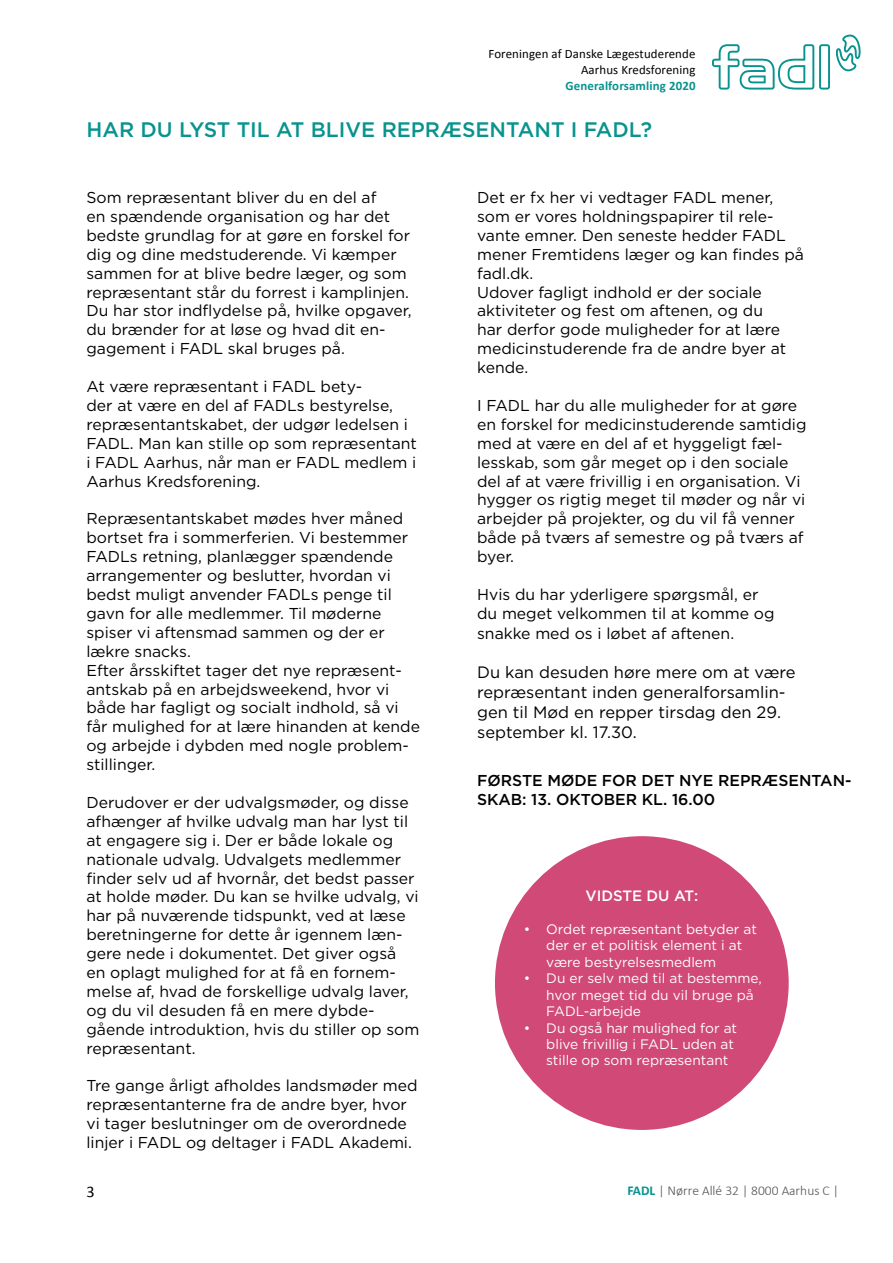
<style>
.page{position:relative;width:893px;height:1263px;background:#fff}
.page>*{position:absolute;margin:0;border:0;box-sizing:border-box;transform-origin:0 0}
.Sektionsoverskrift{font:500 21px "Gotham";color:#08938f}
.Basal_tekst_hele_dok{font:16.5px/19.8px "Gotham";color:#000}
.t1{font:16.2px "Calibri";color:#000}
.Basal_tekst_hele_dok-2{font:15.75px/18.9px "Gotham";color:#000}
.Basal_tekst_hele_dok-3{font:500 15.75px/18.9px "Gotham";color:#000}
.Tekstboks{font:500 15px "Gotham";color:#fff}
.t2{font:13.8px/16.5px "Gotham";color:#fff}
.t3{font:300 13.5px "Calibri";color:#525252}
.t4{font:12.9px/15.8px "Calibri";letter-spacing:.01em;color:#000;text-align:right}
.t5{font:700 12.9px "Calibri";letter-spacing:.01em;color:#08938f}
.s1{font-weight:700;color:#08938f}
</style>
<div class="page">
<svg style="left:712px;top:34px;width:149px;height:56px"></svg>
<div style="left:495px;top:836px;width:294px;height:294px;background:#d04977;border-radius:50%"></div>
<p class="t4" style="left:488px;top:46px;width:208px">Foreningen af Danske Lægestuderende<br>Aarhus Kredsforening</p>
<p class="t5" style="left:566px;top:76px;width:131px">Generalforsamling 2020</p>
<p class="Sektionsoverskrift" style="left:86px;top:116px;width:567px">HAR DU LYST TIL AT BLIVE REPRÆSENTANT I FADL?</p>
<p class="Basal_tekst_hele_dok-2" style="left:86px;top:188px;width:325px">Som repræsentant bliver du en del af<br>en spændende organisation og har det bedste grundlag for at gøre en forskel for dig og dine medstuderende. Vi kæmper sammen for at blive bedre læger, og som repræsentant står du forrest i kamplinjen.</p>
<p class="Basal_tekst_hele_dok-2" style="left:86px;top:301px;width:327px">Du har stor indflydelse på, hvilke opgaver, du brænder for at løse og hvad dit en&shy;gagement i FADL skal bruges på.</p>
<p class="Basal_tekst_hele_dok-2" style="left:86px;top:377px;width:332px">At være repræsentant i FADL bety-<br>der at være en del af FADLs bestyrelse, repræsentantskabet, der udgør ledelsen i FADL. Man kan stille op som repræsentant i FADL Aarhus, når man er FADL medlem i Aarhus Kredsforening.</p>
<p class="Basal_tekst_hele_dok-2" style="left:86px;top:509px;width:323px">Repræsentantskabet mødes hver måned bortset fra i sommerferien. Vi bestemmer FADLs retning, planlægger spændende arrangementer og beslutter, hvordan vi bedst muligt anvender FADLs penge til gavn for alle medlemmer. Til møderne spiser vi aftensmad sammen og der er lækre snacks.</p>
<p class="Basal_tekst_hele_dok-2" style="left:86px;top:660px;width:335px">Efter årsskiftet tager det nye repræsent&shy;antskab på en arbejdsweekend, hvor vi både har fagligt og socialt indhold, så vi får mulighed for at lære hinanden at kende og arbejde i dybden med nogle problem&shy;stillinger.</p>
<p class="Basal_tekst_hele_dok-2" style="left:86px;top:792px;width:334px">Derudover er der udvalgsmøder, og disse afhænger af hvilke udvalg man har lyst til at engagere sig i. Der er både lokale og nationale udvalg. Udvalgets medlemmer finder selv ud af hvornår, det bedst passer at holde møder. Du kan se hvilke udvalg, vi har på nuværende tidspunkt, ved at læse beretningerne for dette år igennem læn&shy;gere nede i dokumentet. Det giver også<br>en oplagt mulighed for at få en fornem&shy;melse af, hvad de forskellige udvalg laver, og du vil desuden få en mere dybde&shy;gående introduktion, hvis du stiller op som repræsentant.</p>
<p class="Basal_tekst_hele_dok-2" style="left:86px;top:1076px;width:333px">Tre gange årligt afholdes landsmøder med repræsentanterne fra de andre byer, hvor vi tager beslutninger om de overordnede linjer i FADL og deltager i FADL Akademi.</p>
<p class="Basal_tekst_hele_dok-2" style="left:477px;top:188px;width:328px">Det er fx her vi vedtager FADL mener, som er vores holdningspapirer til rele&shy;vante emner. Den seneste hedder FADL mener Fremtidens læger og kan findes på fadl.dk.</p>
<p class="Basal_tekst_hele_dok-2" style="left:477px;top:282px;width:310px">Udover fagligt indhold er der sociale aktiviteter og fest om aftenen, og du har derfor gode muligheder for at lære medicinstuderende fra de andre byer at kende.</p>
<p class="Basal_tekst_hele_dok-2" style="left:477px;top:396px;width:331px">I FADL har du alle muligheder for at gøre en forskel for medicinstuderende samtidig med at være en del af et hyggeligt fæl&shy;lesskab, som går meget op i den sociale del af at være frivillig i en organisation. Vi hygger os rigtig meget til møder og når vi arbejder på projekter, og du vil få venner både på tværs af semestre og på tværs af byer.</p>
<p class="Basal_tekst_hele_dok-2" style="left:477px;top:584px;width:299px;line-height:19.4px">Hvis du har yderligere spørgsmål, er du meget velkommen til at komme og snakke med os i løbet af aftenen.</p>
<p class="Basal_tekst_hele_dok" style="left:477px;top:662px;width:320px">Du kan desuden høre mere om at være repræsentant inden generalforsamlin&shy;gen til Mød en repper tirsdag den 29. september kl. 17.30.</p>
<p class="Basal_tekst_hele_dok-3" style="left:477px;top:770px;width:376px">FØRSTE MØDE FOR DET NYE REPRÆSENTAN-<br>SKAB: 13. OKTOBER KL. 16.00</p>
<p class="Tekstboks" style="left:585px;top:885px;width:114px">VIDSTE DU AT:</p>
<p class="t2" style="left:546px;top:920px;width:212px;text-indent:-22px">• Ordet repræsentant betyder at der er et politisk element i at være bestyrelsesmedlem</p>
<p class="t2" style="left:546px;top:970px;width:217px;text-indent:-22px">• Du er selv med til at bestemme, hvor meget tid du vil bruge på<br>FADL-arbejde</p>
<p class="t2" style="left:546px;top:1019px;width:192px;text-indent:-22px">• Du også har mulighed for at blive frivillig i FADL uden at stille op som repræsentant</p>
<p class="t1" style="left:86px;top:1181px;width:10px">3</p>
<p class="t3" style="left:627px;top:1182px;width:213px"><span class="s1">FADL</span> | Nørre Allé 32 | 8000 Aarhus C |</p>
</div>
